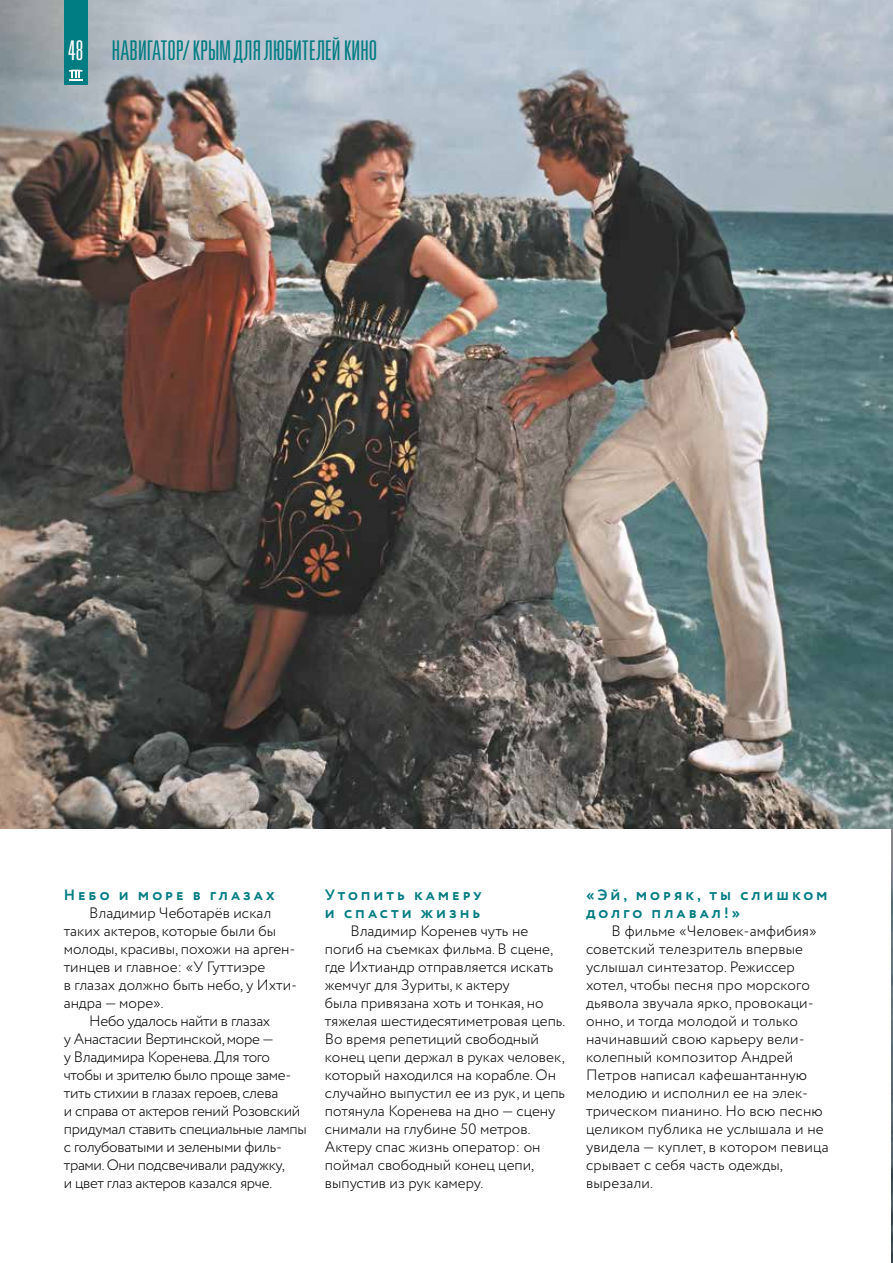
<style>
.page{position:relative;width:893px;height:1263px;background:#fff}
.page>*{position:absolute;margin:0;border:0;box-sizing:border-box;transform-origin:0 0}
.t1{font:27.15px "Univers LTCYR 49 Light Ult Cond";letter-spacing:-.015em;color:#007c83}
.t2{font:27.15px "Univers LTCYR 49 Light Ult Cond";color:#fff}
.t3{font:300 15px/18px "Circe";color:#000}
.t4{font:300 15px "Circe";letter-spacing:-.02em;color:#000}
.t5{font:700 15px/18px "Circe";letter-spacing:.22em;color:#007c83}
.t6{font:700 15px/18px "Circe";letter-spacing:.235em;color:#007c83}
.t7{font:700 15px "Circe";letter-spacing:.2em;color:#007c83}
</style>
<div class="page">
<img style="left:892px;top:828px;width:1px;height:435px">
<img style="left:0;top:0;width:893px;height:828px">
<div style="left:64px;top:0;width:24px;height:85px;background:#007c83"></div>
<hr style="left:69px;top:69px;width:14px;height:3px;background:#fff">
<svg style="left:69px;top:70px;width:14px;height:11px"></svg>
<h1 class="t2" style="left:68px;top:34px;width:17px">48</h1>
<h1 class="t1" style="left:111px;top:34px;width:268px">НАВИГАТОР/ КРЫМ ДЛЯ ЛЮБИТЕЛЕЙ КИНО</h1>
<p class="t7" style="left:64px;top:885px;width:212px">Небо и море в глазах</p>
<p class="t3" style="left:89px;top:904px;width:184px">Владимир Чеботарёв искал</p>
<p class="t3" style="left:64px;top:922px;width:214px">таких актеров, которые были бы</p>
<p class="t3" style="left:64px;top:940px;width:233px">молоды, красивы, похожи на арген-</p>
<p class="t3" style="left:64px;top:958px;width:203px">тинцев и главное: «У Гуттиэре</p>
<p class="t3" style="left:64px;top:976px;width:235px">в глазах должно быть небо, у Ихти-</p>
<p class="t3" style="left:64px;top:994px;width:101px">андра — море».</p>
<p class="t4" style="left:89px;top:1011px;width:183px">Небо удалось найти в глазах</p>
<p class="t4" style="left:64px;top:1029px;width:212px">у Анастасии Вертинской, море —</p>
<p class="t4" style="left:64px;top:1047px;width:208px">у Владимира Коренева. Для того</p>
<p class="t4" style="left:64px;top:1065px;width:229px">чтобы и зрителю было проще заме-</p>
<p class="t4" style="left:64px;top:1083px;width:216px">тить стихии в глазах героев, слева</p>
<p class="t4" style="left:64px;top:1101px;width:238px">и справа от актеров гений Розовский</p>
<p class="t4" style="left:64px;top:1119px;width:245px">придумал ставить специальные лампы</p>
<p class="t4" style="left:64px;top:1137px;width:220px">с голубоватыми и зелеными филь-</p>
<p class="t4" style="left:64px;top:1155px;width:222px">трами. Они подсвечивали радужку,</p>
<p class="t4" style="left:64px;top:1173px;width:210px">и цвет глаз актеров казался ярче.</p>
<p class="t6" style="left:325px;top:887px;width:158px">Утопить ка меру и спасти жизнь</p>
<p class="t3" style="left:325px;top:922px;width:242px;text-indent:26px">Владимир Коренев чуть не погиб на съемках фильма. В сцене, где Ихтиандр отправляется искать жемчуг для Зуриты, к актеру<br>была привязана хоть и тонкая, но тяжелая шестидесятиметровая цепь.<br>Во время репетиций свободный конец цепи держал в руках человек, который находился на корабле. Он случайно выпустил ее из рук, и цепь потянула Коренева на дно — сцену снимали на глубине 50 метров.<br>Актеру спас жизнь оператор: он поймал свободный конец цепи, выпустив из рук камеру.</p>
<p class="t5" style="left:586px;top:887px;width:243px">«Эй, моряк, ты слишком долго плавал!»</p>
<p class="t3" style="left:586px;top:922px;width:244px;text-indent:26px">В фильме «Человек-амфибия» советский телезритель впервые услышал синтезатор. Режиссер хотел, чтобы песня про морского дьявола звучала ярко, провокаци&shy;онно, и тогда молодой и только начинавший свою карьеру вели&shy;колепный композитор Андрей<br>Петров написал кафешантанную мелодию и исполнил ее на элек&shy;трическом пианино. Но всю песню целиком публика не услышала и не увидела — куплет, в котором певица срывает с себя часть одежды, вырезали.</p>
</div>
